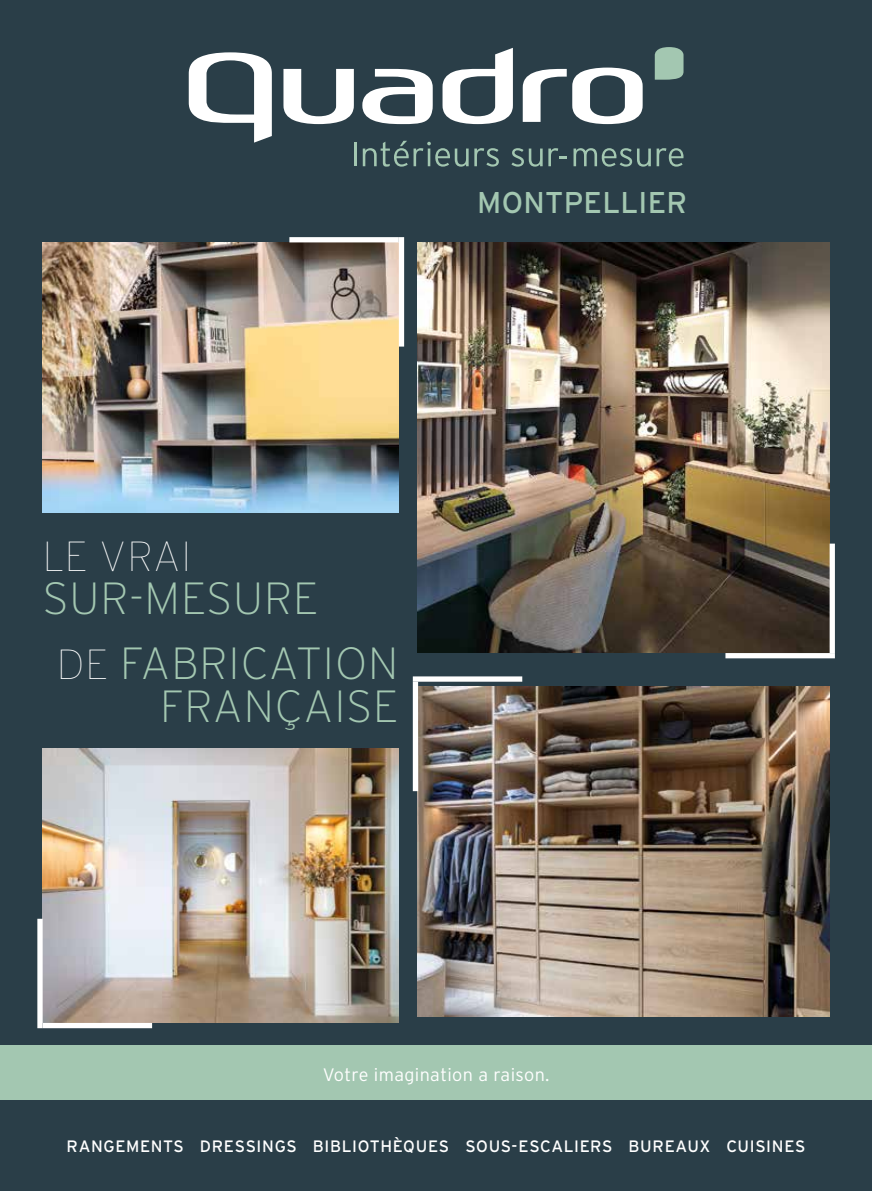
<style>
.page{position:relative;width:872px;height:1191px;background:#fff}
.page>*{position:absolute;margin:0;border:0;box-sizing:border-box;transform-origin:0 0}
.t1{font:200 45px/64.8px "Interstate";letter-spacing:.02em;color:#a3c7b1}
.t2{font:100 42px "Interstate";letter-spacing:.02em;color:#fff}
.t3{font:30px "Interstate";letter-spacing:.01em;color:#a3c7b1}
.t4{font:300 18px "Interstate";letter-spacing:.02em;color:#fff}
.t5{font:16.5px "Interstate";letter-spacing:.035em;color:#fff}
.s1{font-weight:100;font-size:42px;color:#fff}
</style>
<div class="page">
<div style="left:0;top:0;width:872px;height:1100px;background:#2a3e48"></div>
<hr style="left:354px;top:143px;width:2px;height:23px;background:#a3c7b1">
<svg style="left:363px;top:141px;width:105px;height:26px"></svg>
<svg style="left:474px;top:148px;width:25px;height:19px"></svg>
<svg style="left:511px;top:148px;width:31px;height:19px"></svg>
<svg style="left:548px;top:148px;width:19px;height:18px"></svg>
<svg style="left:573px;top:148px;width:110px;height:19px"></svg>
<svg style="left:655px;top:47px;width:28px;height:33px"></svg>
<svg style="left:283px;top:69px;width:71px;height:55px"></svg>
<svg style="left:523px;top:68px;width:119px;height:56px"></svg>
<svg style="left:442px;top:48px;width:71px;height:76px"></svg>
<svg style="left:362px;top:69px;width:71px;height:55px"></svg>
<svg style="left:189px;top:52px;width:83px;height:91px"></svg>
<div style="left:0;top:1100px;width:872px;height:91px;background:#2a3e48"></div>
<div style="left:0;top:1045px;width:872px;height:55px;background:#a3c7b1"></div>
<img style="left:418px;top:242px;width:411px;height:411px">
<img style="left:43px;top:242px;width:355px;height:270px">
<img style="left:43px;top:748px;width:355px;height:274px">
<img style="left:418px;top:686px;width:411px;height:330px">
<div style="left:413px;top:681px;width:5px;height:110px;background:#fff"></div>
<div style="left:413px;top:676px;width:109px;height:5px;background:#fff"></div>
<div style="left:289px;top:237px;width:110px;height:5px;background:#fff"></div>
<div style="left:399px;top:237px;width:5px;height:109px;background:#fff"></div>
<div style="left:829px;top:543px;width:6px;height:110px;background:#fff"></div>
<div style="left:725px;top:653px;width:110px;height:5px;background:#fff"></div>
<div style="left:43px;top:1023px;width:109px;height:5px;background:#fff"></div>
<div style="left:37px;top:918px;width:6px;height:110px;background:#fff"></div>
<h3 class="t3" style="left:477px;top:185px;width:212px">MONTPELLIER</h3>
<h2 class="t2" style="left:43px;top:533px;width:150px">LE VRAI</h2>
<h1 class="t1" style="left:57px;top:566px;width:343px;text-indent:-14px">SUR-MESURE<br><span class="s1">DE</span> FABRICATION</h1>
<h1 class="t1" style="left:160px;top:674px;width:240px">FRANÇAISE</h1>
<p class="t4" style="left:323px;top:1064px;width:228px">Votre imagination a raison.</p>
<p class="t5" style="left:67px;top:1136px;width:740px">RANGEMENTS DRESSINGS BIBLIOTHÈQUES SOUS-ESCALIERS BUREAUX CUISINES</p>
</div>
